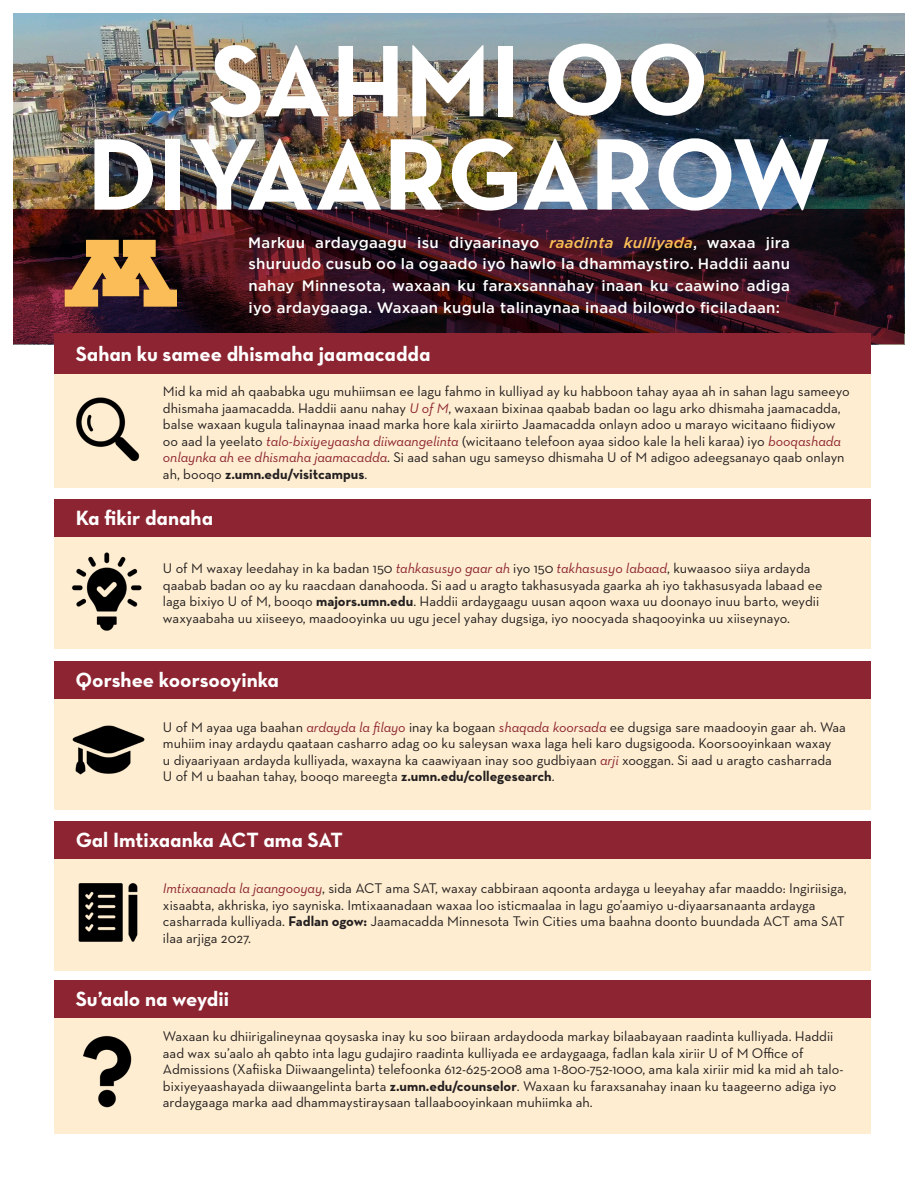
<style>
.page{position:relative;width:918px;height:1188px;background:#fff}
.page>*{position:absolute;margin:0;border:0;box-sizing:border-box;transform-origin:0 0}
.t1{font:700 103.5px/93.3px "Neutraface Text";color:#fff;text-align:center}
.Body_copy{font:21px "Neutraface Text Bold Alt";color:#fff}
.body_1__left{font:500 15px/21.8px "Gotham";letter-spacing:.02em;color:#fff;text-align:justify}
.body_2{font:14.25px/16.5px "Neutraface Text";color:#231f20}
.s1{font-style:italic;color:#fdc056}
.s2{font-style:italic;color:#8d2431}
.s3{font-weight:700}
</style>
<div class="page">
<img style="left:14px;top:14px;width:890px;height:196px">
<svg style="left:14px;top:210px;width:890px;height:134px;background:#320f1b"></svg>
<svg style="left:65px;top:240px;width:112px;height:67px;background:#a97b3f"></svg>
<div style="left:54px;top:354px;width:817px;height:134px;background:#feedd0"></div>
<img style="left:76px;top:397px;width:64px;height:65px">
<div style="left:54px;top:334px;width:817px;height:40px;background:#8d2431"></div>
<div style="left:54px;top:515px;width:817px;height:134px;background:#feedd0"></div>
<img style="left:72px;top:552px;width:70px;height:79px">
<div style="left:54px;top:500px;width:817px;height:37px;background:#8d2431"></div>
<div style="left:54px;top:676px;width:817px;height:134px;background:#feedd0"></div>
<img style="left:72px;top:725px;width:73px;height:50px">
<div style="left:54px;top:661px;width:817px;height:38px;background:#8d2431"></div>
<div style="left:54px;top:837px;width:817px;height:133px;background:#feedd0"></div>
<img style="left:78px;top:883px;width:60px;height:59px">
<div style="left:54px;top:822px;width:817px;height:37px;background:#8d2431"></div>
<div style="left:54px;top:998px;width:816px;height:136px;background:#feedd0"></div>
<img style="left:83px;top:1035px;width:49px;height:73px">
<div style="left:54px;top:981px;width:816px;height:37px;background:#8d2431"></div>
<p class="t1" style="left:87px;top:33px;width:745px">SAHMI OO<br>DIYAARGAROW</p>
<p class="body_1__left" style="left:248px;top:231px;width:543px">Markuu ardaygaagu isu diyaarinayo <span class="s1">raadinta kulliyada</span>, waxaa jira shuruudo cusub oo la ogaado iyo hawlo la dhammaystiro. Haddii aanu nahay Minnesota, waxaan ku faraxsannahay inaan ku caawino adiga iyo ardaygaaga. Waxaan kugula talinaynaa inaad bilowdo ficiladaan:</p>
<p class="Body_copy" style="left:76px;top:340px;width:356px">Sahan ku samee dhismaha jaamacadda</p>
<p class="body_2" style="left:163px;top:383px;width:688px">Mid ka mid ah qaababka ugu muhiimsan ee lagu fahmo in kulliyad ay ku habboon tahay ayaa ah in sahan lagu sameeyo dhismaha jaamacadda. Haddii aanu nahay <span class="s2">U of M</span>, waxaan bixinaa qaabab badan oo lagu arko dhismaha jaamacadda, balse waxaan kugula talinaynaa inaad marka hore kala xiriirto Jaamacadda onlayn adoo u marayo wicitaano fiidiyow oo aad la yeelato <span class="s2">talo-bixiyeyaasha diiwaangelinta</span> (wicitaano telefoon ayaa sidoo kale la heli karaa) iyo <span class="s2">booqashada onlaynka ah ee dhismaha jaamacadda</span>. Si aad sahan ugu sameyso dhismaha U of M adigoo adeegsanayo qaab onlayn ah, booqo <span class="s3">z.umn.edu/visitcampus</span>.</p>
<p class="Body_copy" style="left:76px;top:504px;width:139px">Ka fikir danaha</p>
<p class="body_2" style="left:163px;top:560px;width:661px">U of M waxay leedahay in ka badan 150 <span class="s2">tahkasusyo gaar ah</span> iyo 150 <span class="s2">takhasusyo labaad</span>, kuwaasoo siiya ardayda qaabab badan oo ay ku raacdaan danahooda. Si aad u aragto takhasusyada gaarka ah iyo takhasusyada labaad ee laga bixiyo U of M, booqo <span class="s3">majors.umn.edu</span>. Haddii ardaygaagu uusan aqoon waxa uu doonayo inuu barto, weydii waxyaabaha uu xiiseeyo, maadooyinka uu ugu jecel yahay dugsiga, iyo noocyada shaqooyinka uu xiiseynayo.</p>
<p class="Body_copy" style="left:76px;top:666px;width:205px">Qorshee koorsooyinka</p>
<p class="body_2" style="left:163px;top:718px;width:685px">U of M ayaa uga baahan <span class="s2">ardayda la filayo</span> inay ka bogaan <span class="s2">shaqada koorsada</span> ee dugsiga sare maadooyin gaar ah. Waa muhiim inay ardaydu qaataan casharro adag oo ku saleysan waxa laga heli karo dugsigooda. Koorsooyinkaan waxay<br>u diyaariyaan ardayda kulliyada, waxayna ka caawiyaan inay soo gudbiyaan <span class="s2">arji</span> xooggan. Si aad u aragto casharrada<br>U of M u baahan tahay, booqo mareegta <span class="s3">z.umn.edu/collegesearch</span>.</p>
<p class="Body_copy" style="left:76px;top:827px;width:269px">Gal Imtixaanka ACT ama SAT</p>
<p class="body_2" style="left:163px;top:880px;width:685px"><span class="s2">Imtixaanada la jaangooyay</span>, sida ACT ama SAT, waxay cabbiraan aqoonta ardayga u leeyahay afar maaddo: Ingiriisiga, xisaabta, akhriska, iyo sayniska. Imtixaanadaan waxaa loo isticmaalaa in lagu go’aamiyo u-diyaarsanaanta ardayga casharrada kulliyada. <span class="s3">Fadlan ogow:</span> Jaamacadda Minnesota Twin Cities uma baahna doonto buundada ACT ama SAT ilaa arjiga 2027.</p>
<p class="Body_copy" style="left:76px;top:986px;width:155px">Su’aalo na weydii</p>
<p class="body_2" style="left:163px;top:1028px;width:682px">Waxaan ku dhiirigalineynaa qoysaska inay ku soo biiraan ardaydooda markay bilaabayaan raadinta kulliyada. Haddii aad wax su’aalo ah qabto inta lagu gudajiro raadinta kulliyada ee ardaygaaga, fadlan kala xiriir U of M Office of Admissions (Xafiiska Diiwaangelinta) telefoonka 612-625-2008 ama 1-800-752-1000, ama kala xiriir mid ka mid ah talo&shy;bixiyeyaashayada diiwaangelinta barta <span class="s3">z.umn.edu/counselor</span>. Waxaan ku faraxsanahay inaan ku taageerno adiga iyo ardaygaaga marka aad dhammaystiraysaan tallaabooyinkaan muhiimka ah.</p>
</div>
